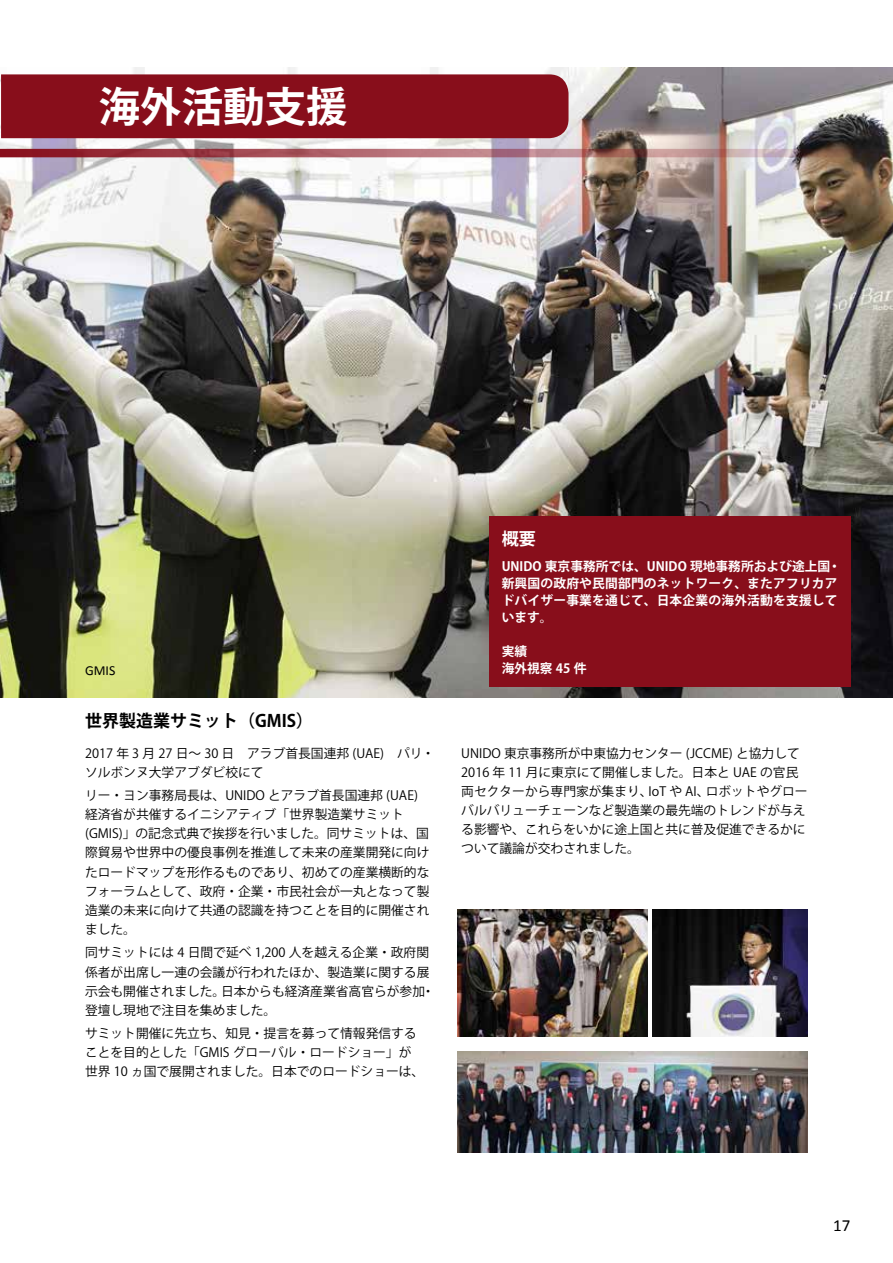
<style>
.page{position:relative;width:893px;height:1263px;background:#fff}
.page>*{position:absolute;margin:0;border:0;box-sizing:border-box;transform-origin:0 0}
.t1{font:700 41.4px "Koz Go Pr 6 N";color:#fff}
.t2{font:700 16.95px "Koz Go Pr 6 N";color:#000}
.t3{font:16.95px "Calibri";color:#000}
.t4{font:700 16.95px "Koz Go Pr 6 N";color:#fff}
.t5{font:13.8px "Calibri";color:#000}
.t6{font:12.75px/19.2px "Koz Go Pr 6 N";color:#000}
.t7{font:700 12.75px/17px "Koz Go Pr 6 N";letter-spacing:.015em;color:#fff}
</style>
<div class="page">
<img style="left:0;top:67px;width:893px;height:630px">
<svg style="left:1px;top:149px;width:892px;height:8px;background:#9f5c62"></svg>
<div style="left:489px;top:517px;width:361px;height:170px;background:#880e1b"></div>
<div style="left:1px;top:74px;width:567px;height:64px;background:#880e1b"></div>
<img style="left:457px;top:910px;width:191px;height:126px">
<img style="left:652px;top:910px;width:156px;height:126px">
<img style="left:457px;top:1051px;width:351px;height:101px">
<h1 class="t1" style="left:99px;top:84px;width:250px">海外活動支援</h1>
<p class="t5" style="left:85px;top:661px;width:32px">GMIS</p>
<h2 class="t2" style="left:85px;top:711px;width:230px">世界製造業サミット（GMIS）</h2>
<p class="t6" style="left:85px;top:743px;width:351px">2017 年 3 月 27 日～ 30 日　アラブ首長国連邦 (UAE)　パリ・ソルボンヌ大学アブダビ校にて</p>
<p class="t6" style="left:85px;top:786px;width:346px">リー・ヨン事務局長は、UNIDO とアラブ首長国連邦 (UAE)経済省が共催するイニシアティブ「世界製造業サミット(GMIS)」の記念式典で挨拶を行いました。同サミットは、国際貿易や世界中の優良事例を推進して未来の産業開発に向けたロードマップを形作るものであり、初めての産業横断的なフォーラムとして、政府・企業・市民社会が一丸となって製造業の未来に向けて共通の認識を持つことを目的に開催されました。</p>
<p class="t6" style="left:85px;top:943px;width:351px">同サミットには 4 日間で延べ 1,200 人を越える企業・政府関係者が出席し一連の会議が行われたほか、製造業に関する展示会も開催されました。日本からも経済産業省高官らが参加・登壇し現地で注目を集めました。</p>
<p class="t6" style="left:85px;top:1024px;width:341px">サミット開催に先立ち、知見・提言を募って情報発信することを目的とした「GMIS グローバル・ロードショー」が世界 10 ヵ国で展開されました。日本でのロードショーは、</p>
<h2 class="t4" style="left:502px;top:529px;width:36px">概要</h2>
<p class="t7" style="left:502px;top:558px;width:341px">UNIDO 東京事務所では、UNIDO 現地事務所および途上国・新興国の政府や民間部門のネットワーク、またアフリカアドバイザー事業を通じて、日本企業の海外活動を支援しています。</p>
<p class="t7" style="left:502px;top:643px;width:86px">実績<br>海外視察 45 件</p>
<p class="t6" style="left:461px;top:743px;width:348px">UNIDO 東京事務所が中東協力センター (JCCME) と協力して<br>2016 年 11 月に東京にて開催しました。日本と UAE の官民両セクターから専門家が集まり、IoT や AI、ロボットやグローバルバリューチェーンなど製造業の最先端のトレンドが与える影響や、これらをいかに途上国と共に普及促進できるかについて議論が交わされました。</p>
<h2 class="t3" style="left:833px;top:1215px;width:19px">17</h2>
</div>
